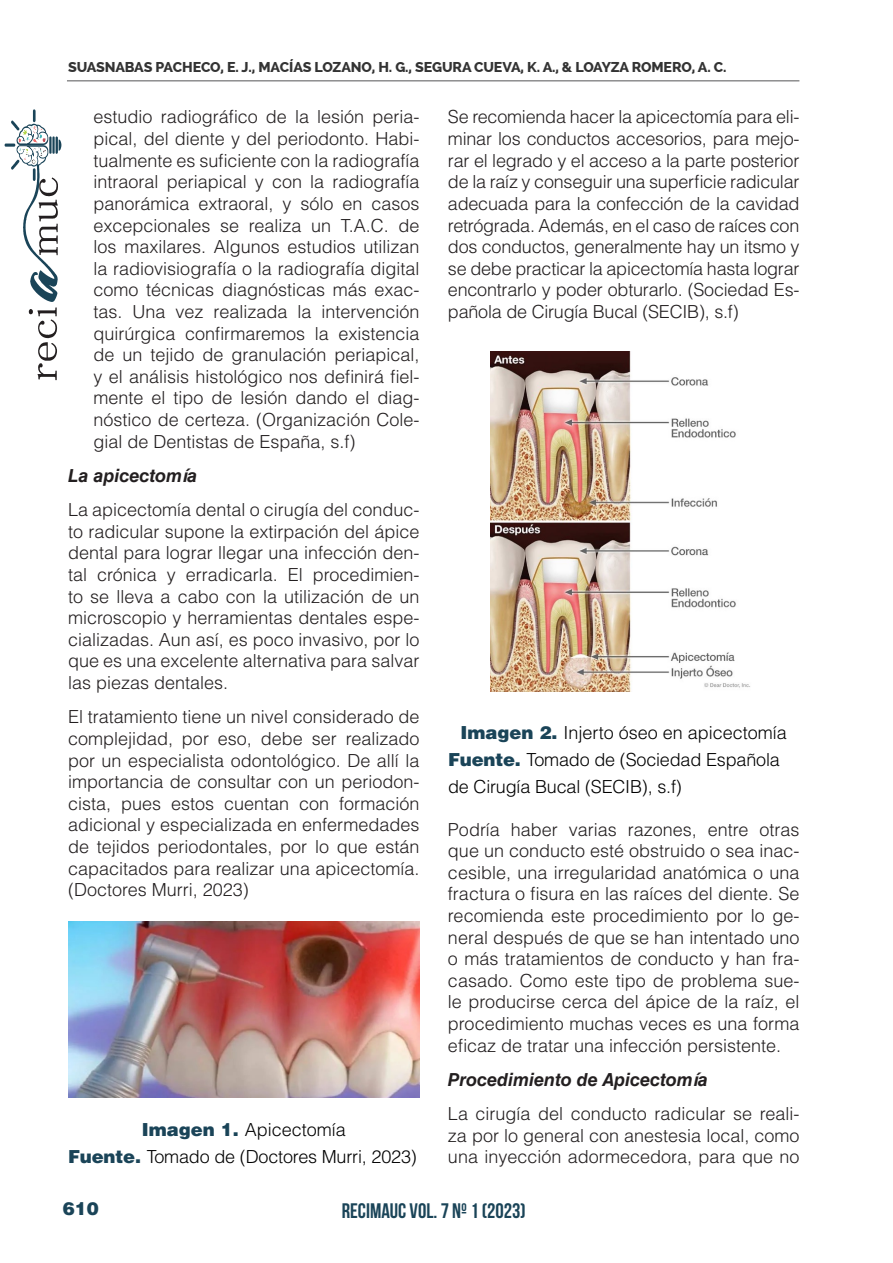
<style>
.page{position:relative;width:893px;height:1263px;background:#fff}
.page>*{position:absolute;margin:0;border:0;box-sizing:border-box;transform-origin:0 0}
.t1{font:700 21px "Bebas Neue";color:#1a4458}
.t2{font:300 18px/21.6px "Helvetica LT Std";color:#231f20;text-align:justify}
.t3{font:300 18px/27px "Helvetica LT Std";letter-spacing:-.01em;color:#000}
.t4{font:italic 700 18px "Helvetica LT Std";color:#231f20}
.t5{font:900 18px "Helvetica LT Std";color:#1a4458}
.t6{font:800 14.25px "Raleway";letter-spacing:-.01em;color:#333}
.s1{font-weight:900;color:#1a4458}
</style>
<div class="page">
<hr style="left:67px;top:80px;width:732px;height:1px;background:#545557">
<svg style="left:5px;top:109px;width:57px;height:271px"></svg>
<img style="left:68px;top:921px;width:351px;height:176px">
<img style="left:491px;top:351px;width:259px;height:341px">
<p class="t6" style="left:68px;top:59px;width:660px">SUASNABAS PACHECO, E. J., MACÍAS LOZANO, H. G., SEGURA CUEVA, K. A., &amp; LOAYZA ROMERO, A. C.</p>
<p class="t2" style="left:94px;top:106px;width:327px">estudio radiográfico de la lesión peria&shy;pical, del diente y del periodonto. Habi&shy;tualmente es suficiente con la radiografía intraoral periapical y con la radiografía panorámica extraoral, y sólo en casos excepcionales se realiza un T.A.C. de los maxilares. Algunos estudios utilizan la radiovisiografía o la radiografía digital como técnicas diagnósticas más exac&shy;tas. Una vez realizada la intervención quirúrgica confirmaremos la existencia de un tejido de granulación periapical, y el análisis histológico nos definirá fiel&shy;mente el tipo de lesión dando el diag&shy;nóstico de certeza. (Organización Cole&shy;gial de Dentistas de España, s.f)</p>
<p class="t4" style="left:68px;top:465px;width:131px">La apicectomía</p>
<p class="t2" style="left:68px;top:499px;width:353px">La apicectomía dental o cirugía del conduc&shy;to radicular supone la extirpación del ápice dental para lograr llegar una infección den&shy;tal crónica y erradicarla. El procedimien&shy;to se lleva a cabo con la utilización de un microscopio y herramientas dentales espe&shy;cializadas. Aun así, es poco invasivo, por lo que es una excelente alternativa para salvar las piezas dentales.</p>
<p class="t2" style="left:68px;top:706px;width:353px">El tratamiento tiene un nivel considerado de complejidad, por eso, debe ser realizado por un especialista odontológico. De allí la importancia de consultar con un periodon&shy;cista, pues estos cuentan con formación adicional y especializada en enfermedades de tejidos periodontales, por lo que están capacitados para realizar una apicectomía. (Doctores Murri, 2023)</p>
<p class="t3" style="left:142px;top:1115px;width:206px"><span class="s1">Imagen 1.</span> Apicectomía</p>
<p class="t3" style="left:68px;top:1142px;width:350px"><span class="s1">Fuente.</span> Tomado de (Doctores Murri, 2023)</p>
<p class="t2" style="left:448px;top:106px;width:353px">Se recomienda hacer la apicectomía para eli&shy;minar los conductos accesorios, para mejo&shy;rar el legrado y el acceso a la parte posterior de la raíz y conseguir una superficie radicular adecuada para la confección de la cavidad retrógrada. Además, en el caso de raíces con dos conductos, generalmente hay un itsmo y se debe practicar la apicectomía hasta lograr encontrarlo y poder obturarlo. (Sociedad Es&shy;pañola de Cirugía Bucal (SECIB), s.f)</p>
<p class="t3" style="left:460px;top:719px;width:328px"><span class="s1">Imagen 2.</span> Injerto óseo en apicectomía</p>
<p class="t3" style="left:448px;top:746px;width:333px"><span class="s1">Fuente.</span> Tomado de (Sociedad Española de Cirugía Bucal (SECIB), s.f)</p>
<p class="t2" style="left:448px;top:818px;width:353px">Podría haber varias razones, entre otras que un conducto esté obstruido o sea inac&shy;cesible, una irregularidad anatómica o una fractura o fisura en las raíces del diente. Se recomienda este procedimiento por lo ge&shy;neral después de que se han intentado uno o más tratamientos de conducto y han fra&shy;casado. Como este tipo de problema sue&shy;le producirse cerca del ápice de la raíz, el procedimiento muchas veces es una forma eficaz de tratar una infección persistente.</p>
<p class="t4" style="left:448px;top:1068px;width:261px">Procedimiento de Apicectomía</p>
<p class="t2" style="left:448px;top:1103px;width:353px">La cirugía del conducto radicular se reali&shy;za por lo general con anestesia local, como una inyección adormecedora, para que no</p>
<p class="t5" style="left:63px;top:1197px;width:38px">610</p>
<p class="t1" style="left:342px;top:1199px;width:185px">RECIMAUC VOL. 7 Nº 1 (2023)</p>
</div>
